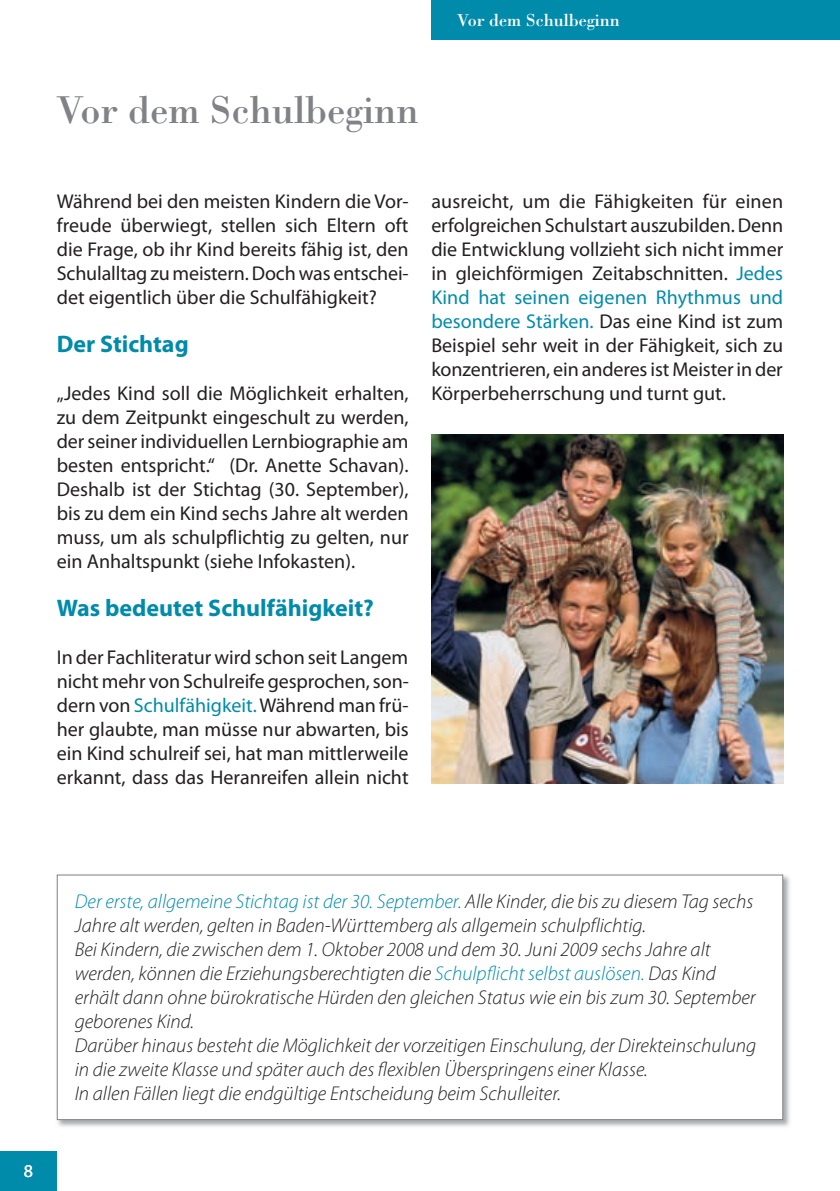
<style>
.page{position:relative;width:840px;height:1191px;background:#fff}
.page>*{position:absolute;margin:0;border:0;box-sizing:border-box;transform-origin:0 0}
.t1{font:40px "Bodoni Std";color:#808285}
.t2{font:700 24px "Myriad Pro";color:#008bab}
.t3{font:20px/24px "Myriad Pro";color:#231f20;text-align:justify}
.t4{font:italic 300 20px/24px "Myriad Pro";color:#231f20}
.t5{font:18px "Bodoni Std";color:#fff}
.t6{font:18px "Myriad Pro";color:#fff}
.s1{color:#008bab}
</style>
<div class="page">
<img style="left:56px;top:874px;width:734px;height:253px">
<svg style="left:57px;top:874px;width:725px;height:246px"></svg>
<div style="left:0;top:1151px;width:57px;height:40px;background:#008bab"></div>
<div style="left:431px;top:0;width:408px;height:40px;background:#008bab"></div>
<img style="left:431px;top:435px;width:351px;height:349px">
<p class="t5" style="left:457px;top:9px;width:164px">Vor dem Schulbeginn</p>
<h1 class="t1" style="left:57px;top:85px;width:363px">Vor dem Schulbeginn</h1>
<p class="t3" style="left:57px;top:189px;width:353px">Während bei den meisten Kindern die Vor&shy;freude überwiegt, stellen sich Eltern oft die Frage, ob ihr Kind bereits fähig ist, den Schulalltag zu meistern. Doch was entschei&shy;det eigentlich über die Schulfähigkeit?</p>
<p class="t2" style="left:57px;top:328px;width:133px">Der Stichtag</p>
<p class="t3" style="left:57px;top:381px;width:353px">„Jedes Kind soll die Möglichkeit erhalten, zu dem Zeitpunkt eingeschult zu werden, der seiner individuellen Lernbiographie am besten entspricht.“ (Dr. Anette Schavan).<br>Deshalb ist der Stichtag (30. September), bis zu dem ein Kind sechs Jahre alt werden muss, um als schulpflichtig zu gelten, nur ein Anhaltspunkt (siehe Infokasten).</p>
<p class="t2" style="left:57px;top:592px;width:318px">Was bedeutet Schulfähigkeit?</p>
<p class="t3" style="left:57px;top:645px;width:353px">In der Fachliteratur wird schon seit Langem nicht mehr von Schulreife gesprochen, son&shy;dern von <span class="s1">Schulfähigkeit.</span> Während man frü&shy;her glaubte, man müsse nur abwarten, bis ein Kind schulreif sei, hat man mitt lerweile erkannt, dass das Heranreifen allein nicht</p>
<p class="t3" style="left:431px;top:189px;width:353px">ausreicht, um die Fähigkeiten für einen erfolgreichen Schulstart auszubilden. Denn die Entwicklung vollzieht sich nicht immer in gleichförmigen Zeitabschnitten. <span class="s1">Jedes Kind hat seinen eigenen Rhythmus und besondere Stärken.</span> Das eine Kind ist zum Beispiel sehr weit in der Fähigkeit, sich zu konzentrieren, ein anderes ist Meister in der Körperbeherrschung und turnt gut.</p>
<p class="t6" style="left:24px;top:1161px;width:11px">8</p>
<p class="t4" style="left:75px;top:888px;width:682px"><span class="s1">Der erste, allgemeine Stichtag ist der 30. September.</span> Alle Kinder, die bis zu diesem Tag sechs Jahre alt werden, gelten in Baden-Württemberg als allgemein schulpflichtig.<br>Bei Kindern, die zwischen dem 1. Oktober 2008 und dem 30. Juni 2009 sechs Jahre alt werden, können die Erziehungsberechtigten die <span class="s1">Schulpflicht selbst auslösen.</span> Das Kind erhält dann ohne bürokratische Hürden den gleichen Status wie ein bis zum 30. September geborenes Kind.<br>Darüber hinaus besteht die Möglichkeit der vorzeitigen Einschulung, der Direkteinschulung in die zweite Klasse und später auch des flexiblen Überspringens einer Klasse.<br>In allen Fällen liegt die endgültige Entscheidung beim Schulleiter.</p>
</div>
